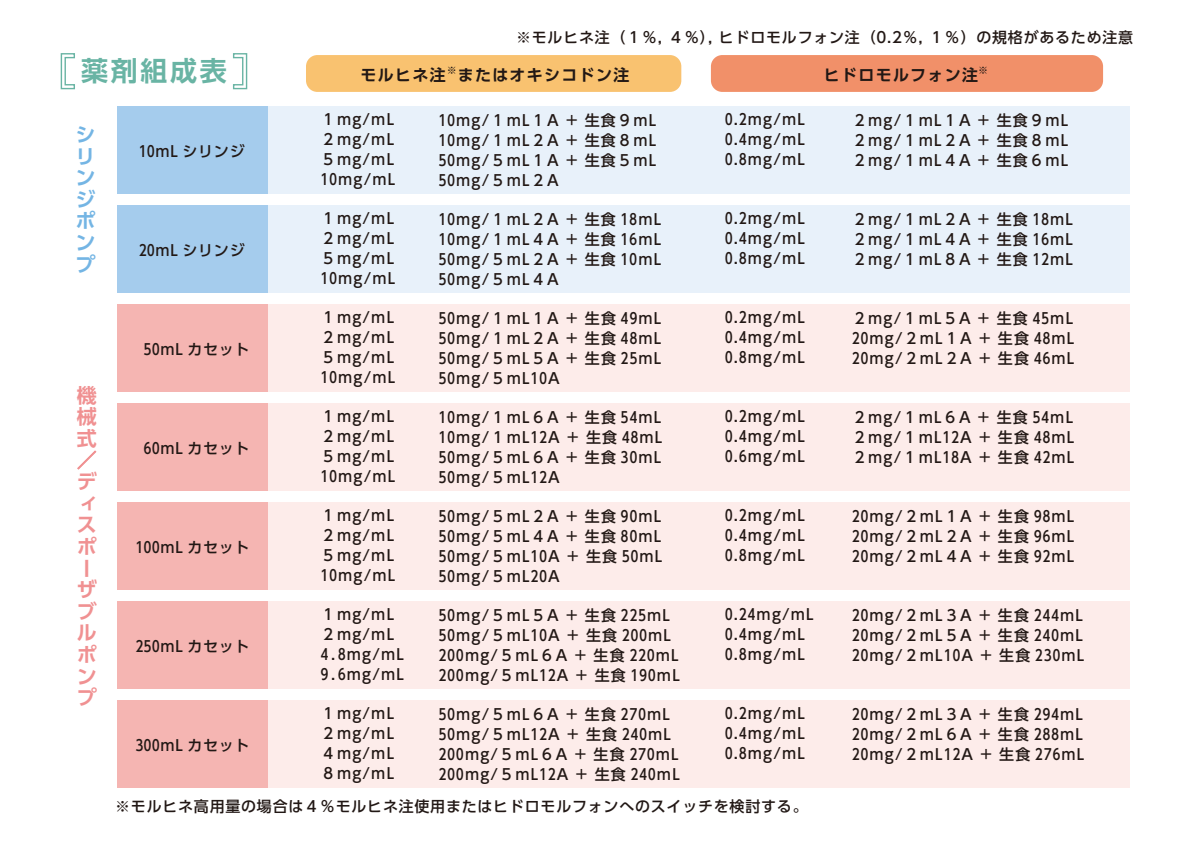
<style>
.page{position:relative;width:1191px;height:842px;background:#fff}
.page>*{position:absolute;margin:0;border:0;box-sizing:border-box;transform-origin:0 0}
.t1{font:700 27px "UD Shin Go Pro De";letter-spacing:.1em;color:#69b4a4}
.t2{font:700 20px/21.6px "UD Shin Go Pro De";color:#f09192;text-align:justify}
.t3{font:700 20px/21.6px "UD Shin Go Pro De";color:#74b5e4}
.t4{font:700 16px "UD Shin Go Pro De";letter-spacing:.08em;color:#221815}
.t5{font:500 15px/20px "UD Shin Go Pro";letter-spacing:.08em;color:#221815;text-align:justify}
.t6{font:500 15px "UD Shin Go Pro";letter-spacing:.05em;color:#221815}
</style>
<div class="page">
<div style="left:306px;top:55px;width:375px;height:37px;background:#f9c270;border-radius:11px"></div>
<div style="left:711px;top:55px;width:392px;height:37px;background:#f19069;border-radius:11px"></div>
<svg style="left:77px;top:450px;width:20px;height:20px"></svg>
<div style="left:264px;top:304px;width:866px;height:88px;background:#fdecea"></div>
<div style="left:117px;top:304px;width:151px;height:88px;background:#f5b5b2"></div>
<div style="left:264px;top:403px;width:866px;height:88px;background:#fdecea"></div>
<div style="left:117px;top:403px;width:151px;height:88px;background:#f5b5b2"></div>
<div style="left:264px;top:502px;width:866px;height:88px;background:#fdecea"></div>
<div style="left:117px;top:502px;width:151px;height:88px;background:#f5b5b2"></div>
<div style="left:264px;top:601px;width:866px;height:88px;background:#fdecea"></div>
<div style="left:117px;top:601px;width:151px;height:88px;background:#f5b5b2"></div>
<div style="left:264px;top:700px;width:866px;height:88px;background:#fdecea"></div>
<div style="left:117px;top:700px;width:151px;height:88px;background:#f5b5b2"></div>
<div style="left:264px;top:106px;width:866px;height:88px;background:#e8f1fa"></div>
<div style="left:117px;top:106px;width:151px;height:88px;background:#a5cced"></div>
<div style="left:264px;top:205px;width:866px;height:88px;background:#e8f1fa"></div>
<div style="left:117px;top:205px;width:151px;height:88px;background:#a5cced"></div>
<svg style="left:60px;top:53px;width:15px;height:37px"></svg>
<svg style="left:233px;top:53px;width:15px;height:37px"></svg>
<h1 class="t1" style="left:81px;top:49px;width:147px">薬剤組成表</h1>
<h2 class="t3" style="left:76px;top:123px;width:22px">シリンジポンプ</h2>
<h2 class="t2" style="left:77px;top:384px;width:21px">機械式</h2>
<h2 class="t2" style="left:77px;top:470px;width:22px;text-align:left">ディスポーザブルポンプ</h2>
<p class="t5" style="left:139px;top:141px;width:107px">10mL シリンジ</p>
<p class="t5" style="left:139px;top:240px;width:107px">20mL シリンジ</p>
<p class="t5" style="left:144px;top:339px;width:107px">50mL カセット</p>
<p class="t5" style="left:144px;top:438px;width:107px">60mL カセット</p>
<p class="t5" style="left:136px;top:537px;width:115px">100mL カセット</p>
<p class="t5" style="left:136px;top:636px;width:115px">250mL カセット</p>
<p class="t5" style="left:136px;top:735px;width:115px">300mL カセット</p>
<p class="t6" style="left:516px;top:25px;width:618px">※モルヒネ注（１％, ４％）, ヒドロモルフォン注（0.2％, １％）の規格があるため注意</p>
<p class="t4" style="left:360px;top:62px;width:270px">モルヒネ注<sup>※</sup>またはオキシコドン注</p>
<p class="t4" style="left:824px;top:62px;width:166px">ヒドロモルフォン注<sup>※</sup></p>
<p class="t5" style="left:321px;top:109px;width:76px">１mg/mL２mg/mL５mg/mL 10mg/mL</p>
<p class="t5" style="left:439px;top:109px;width:219px">10mg/１mL１A + 生食９mL 10mg/１mL２A + 生食８mL 50mg/５mL１A + 生食５mL 50mg/５mL２A</p>
<p class="t5" style="left:725px;top:109px;width:81px">0.2mg/mL 0.4mg/mL 0.8mg/mL</p>
<p class="t5" style="left:852px;top:109px;width:218px">２mg/１mL１A + 生食９mL２mg/１mL２A + 生食８mL２mg/１mL４A + 生食６mL</p>
<p class="t5" style="left:321px;top:208px;width:76px">１mg/mL２mg/mL５mg/mL 10mg/mL</p>
<p class="t5" style="left:439px;top:208px;width:224px">10mg/１mL２A + 生食 18mL 10mg/１mL４A + 生食 16mL 50mg/５mL２A + 生食 10mL 50mg/５mL４A</p>
<p class="t5" style="left:725px;top:208px;width:81px">0.2mg/mL 0.4mg/mL 0.8mg/mL</p>
<p class="t5" style="left:852px;top:208px;width:223px">２mg/１mL２A + 生食 18mL２mg/１mL４A + 生食 16mL２mg/１mL８A + 生食 12mL</p>
<p class="t5" style="left:321px;top:307px;width:76px">１mg/mL２mg/mL５mg/mL 10mg/mL</p>
<p class="t5" style="left:439px;top:307px;width:224px">50mg/１mL１A + 生食 49mL 50mg/１mL２A + 生食 48mL 50mg/５mL５A + 生食 25mL 50mg/５mL10A</p>
<p class="t5" style="left:725px;top:307px;width:81px">0.2mg/mL 0.4mg/mL 0.8mg/mL</p>
<p class="t5" style="left:852px;top:307px;width:224px">２mg/１mL５A + 生食 45mL 20mg/２mL１A + 生食 48mL 20mg/２mL２A + 生食 46mL</p>
<p class="t5" style="left:321px;top:406px;width:76px">１mg/mL２mg/mL５mg/mL 10mg/mL</p>
<p class="t5" style="left:439px;top:406px;width:225px">10mg/１mL６A + 生食 54mL 10mg/１mL12A + 生食 48mL 50mg/５mL６A + 生食 30mL 50mg/５mL12A</p>
<p class="t5" style="left:725px;top:406px;width:81px">0.2mg/mL 0.4mg/mL 0.6mg/mL</p>
<p class="t5" style="left:852px;top:406px;width:224px">２mg/１mL６A + 生食 54mL２mg/１mL12A + 生食 48mL２mg/１mL18A + 生食 42mL</p>
<p class="t5" style="left:321px;top:505px;width:76px">１mg/mL２mg/mL５mg/mL 10mg/mL</p>
<p class="t5" style="left:439px;top:505px;width:225px">50mg/５mL２A + 生食 90mL 50mg/５mL４A + 生食 80mL 50mg/５mL10A + 生食 50mL 50mg/５mL20A</p>
<p class="t5" style="left:725px;top:505px;width:81px">0.2mg/mL 0.4mg/mL 0.8mg/mL</p>
<p class="t5" style="left:852px;top:505px;width:224px">20mg/２mL１A + 生食 98mL 20mg/２mL２A + 生食 96mL 20mg/２mL４A + 生食 92mL</p>
<p class="t5" style="left:321px;top:604px;width:85px;text-align:left">１mg/mL<br>２mg/mL<br>4.8mg/mL<br>9.6mg/mL</p>
<p class="t5" style="left:439px;top:604px;width:242px;text-align:left">50mg/５mL５A + 生食 225mL<br>50mg/５mL10A + 生食 200mL<br>200mg/５mL６A + 生食 220mL<br>200mg/５mL12A + 生食 190mL</p>
<p class="t5" style="left:725px;top:604px;width:90px;text-align:left">0.24mg/mL<br>0.4mg/mL<br>0.8mg/mL</p>
<p class="t5" style="left:852px;top:604px;width:234px">20mg/２mL３A + 生食 244mL 20mg/２mL５A + 生食 240mL 20mg/２mL10A + 生食 230mL</p>
<p class="t5" style="left:321px;top:703px;width:75px">１mg/mL２mg/mL４mg/mL８mg/mL</p>
<p class="t5" style="left:439px;top:703px;width:242px;text-align:left">50mg/５mL６A + 生食 270mL<br>50mg/５mL12A + 生食 240mL<br>200mg/５mL６A + 生食 270mL<br>200mg/５mL12A + 生食 240mL</p>
<p class="t5" style="left:725px;top:703px;width:81px">0.2mg/mL 0.4mg/mL 0.8mg/mL</p>
<p class="t5" style="left:852px;top:703px;width:234px">20mg/２mL３A + 生食 294mL 20mg/２mL６A + 生食 288mL 20mg/２mL12A + 生食 276mL</p>
<p class="t6" style="left:115px;top:794px;width:694px">※モルヒネ高用量の場合は４％モルヒネ注使用またはヒドロモルフォンへのスイッチを検討する。</p>
</div>
